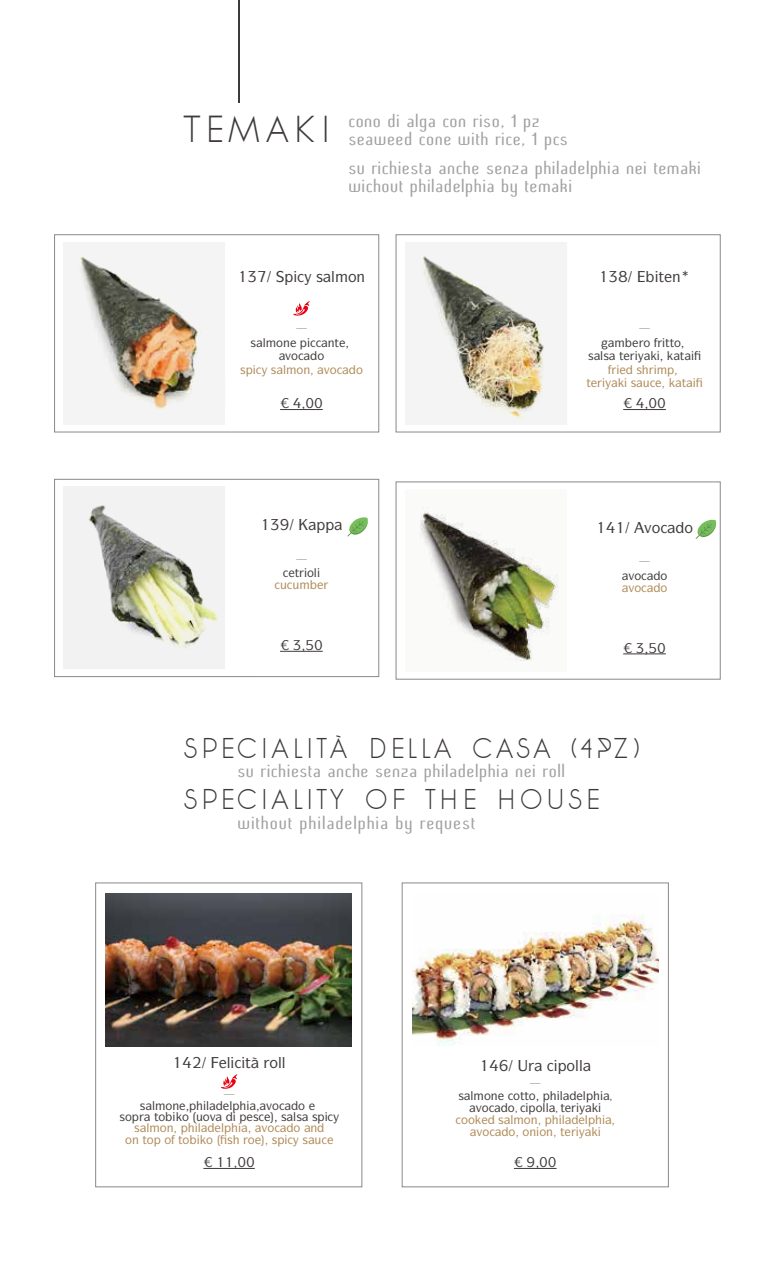
<style>
.page{position:relative;width:766px;height:1263px;background:#fff}
.page>*{position:absolute;margin:0;border:0;box-sizing:border-box;transform-origin:0 0}
.t1{font:100 28.5px/51.3px "phantom";letter-spacing:.12em;color:#3e3a39}
.t2{font:18px/18px "Butter unsalted";letter-spacing:.035em;color:#9fa0a0}
.t3{font:18px "Butter unsalted";letter-spacing:.055em;color:#9fa0a0}
.t4{font:500 15px "ITC Symbol Std";color:#3e3a39}
.t5{font:500 12px "ITC Symbol Std";color:#3e3a39}
.t6{font:500 12px "ITC Symbol Std";color:#ae8955}
.t7{font:300 12px "Adobe Song Std";color:#3e3a39}
</style>
<div class="page">
<div style="left:95px;top:883px;width:267px;height:304px;background:#fff;border:1px solid #898989"></div>
<img style="left:105px;top:893px;width:247px;height:153px">
<hr style="left:203px;top:1168px;width:52px;height:1px;background:#3e3a39">
<svg style="left:221px;top:1074px;width:16px;height:15px"></svg>
<div style="left:402px;top:883px;width:266px;height:304px;background:#fff;border:1px solid #898989"></div>
<img style="left:412px;top:915px;width:246px;height:131px">
<hr style="left:514px;top:1168px;width:42px;height:1px;background:#3e3a39">
<hr style="left:238px;top:0;width:2px;height:102px;background:#3e3a39">
<div style="left:54px;top:235px;width:325px;height:197px;background:#fff;border:1px solid #898989"></div>
<svg style="left:293px;top:301px;width:16px;height:15px"></svg>
<img style="left:63px;top:242px;width:162px;height:183px">
<hr style="left:280px;top:409px;width:43px;height:1px;background:#3e3a39">
<img style="left:405px;top:242px;width:162px;height:183px">
<div style="left:54px;top:479px;width:325px;height:198px;background:#fff;border:1px solid #898989"></div>
<img style="left:63px;top:486px;width:162px;height:183px">
<hr style="left:280px;top:651px;width:43px;height:1px;background:#3e3a39">
<hr style="left:623px;top:653px;width:42px;height:1px;background:#3e3a39">
<div style="left:405px;top:489px;width:162px;height:183px;background:#fafaf9"></div>
<img style="left:420px;top:512px;width:138px;height:149px">
<svg style="left:227px;top:1167px;width:27px;height:2px"></svg>
<svg style="left:514px;top:1167px;width:41px;height:2px"></svg>
<svg style="left:623px;top:409px;width:42px;height:1px"></svg>
<svg style="left:347px;top:517px;width:21px;height:20px"></svg>
<svg style="left:294px;top:650px;width:28px;height:2px"></svg>
<svg style="left:695px;top:520px;width:21px;height:19px"></svg>
<svg style="left:637px;top:653px;width:28px;height:1px"></svg>
<p class="t2" style="left:184px;top:113px;width:386px;text-indent:165px">cono di alga con riso, 1 pz<br><sup>TEMAKI</sup> seaweed cone with rice, 1 pcs</p>
<p class="t2" style="left:349px;top:159px;width:354px">su richiesta anche senza philadelphia nei temaki wichout philadelphia by temaki</p>
<p class="t4" style="left:316px;top:267px;width:51px">▲● □■</p>
<p class="t7" style="left:295px;top:322px;width:13px">―</p>
<p class="t5" style="left:250px;top:335px;width:41px">▲● □■</p>
<p class="t6" style="left:240px;top:362px;width:98px">▲ ▲● □■ ❖□</p>
<p class="t7" style="left:295px;top:553px;width:13px">―</p>
<p class="t5" style="left:295px;top:565px;width:24px">▼ □●</p>
<p class="t5" style="left:588px;top:348px;width:37px">▲●▲ ▼</p>
<p class="t7" style="left:638px;top:322px;width:13px">―</p>
<p class="t5" style="left:643px;top:335px;width:39px">□ ▼▼□</p>
<p class="t4" style="left:605px;top:518px;width:56px">✔ ❖□</p>
<p class="t7" style="left:638px;top:555px;width:13px">―</p>
<h1 class="t1" style="left:184px;top:722px;width:456px">SPECIALITÀ DELLA CASA (4PZ)<br>SPECIALITY OF THE HOUSE</h1>
<p class="t2" style="left:238px;top:762px;width:328px">su richiesta anche senza philadelphia nei roll</p>
<p class="t3" style="left:238px;top:814px;width:239px">without philadelphia by request</p>
<p class="t4" style="left:182px;top:1053px;width:105px">✔ ● ▼→ □●●</p>
<p class="t7" style="left:223px;top:1088px;width:13px">―</p>
<p class="t5" style="left:140px;top:1098px;width:41px">▲● □■</p>
<p class="t5" style="left:182px;top:1109px;width:35px">□ ◆□❖</p>
<p class="t5" style="left:253px;top:1109px;width:66px">▲ ▲●▲ ▲</p>
<p class="t6" style="left:134px;top:1120px;width:41px">▲● □■</p>
<p class="t6" style="left:125px;top:1131px;width:66px">□■ ▼□ □ ▼□</p>
<p class="t4" style="left:566px;top:1056px;width:18px">□●●</p>
<p class="t5" style="left:458px;top:1087px;width:41px">▲● □■</p>
<p class="t5" style="left:513px;top:1087px;width:24px">□▼▼□</p>
<p class="t7" style="left:609px;top:1089px;width:4px">,</p>
<p class="t7" style="left:508px;top:1101px;width:11px">□,</p>
<p class="t7" style="left:535px;top:1101px;width:31px">□●● ,▼</p>
<p class="t6" style="left:498px;top:1111px;width:41px">▲● □■</p>
<p class="t6" style="left:508px;top:1123px;width:57px">□ □■ □■ ▼</p>
</div>
